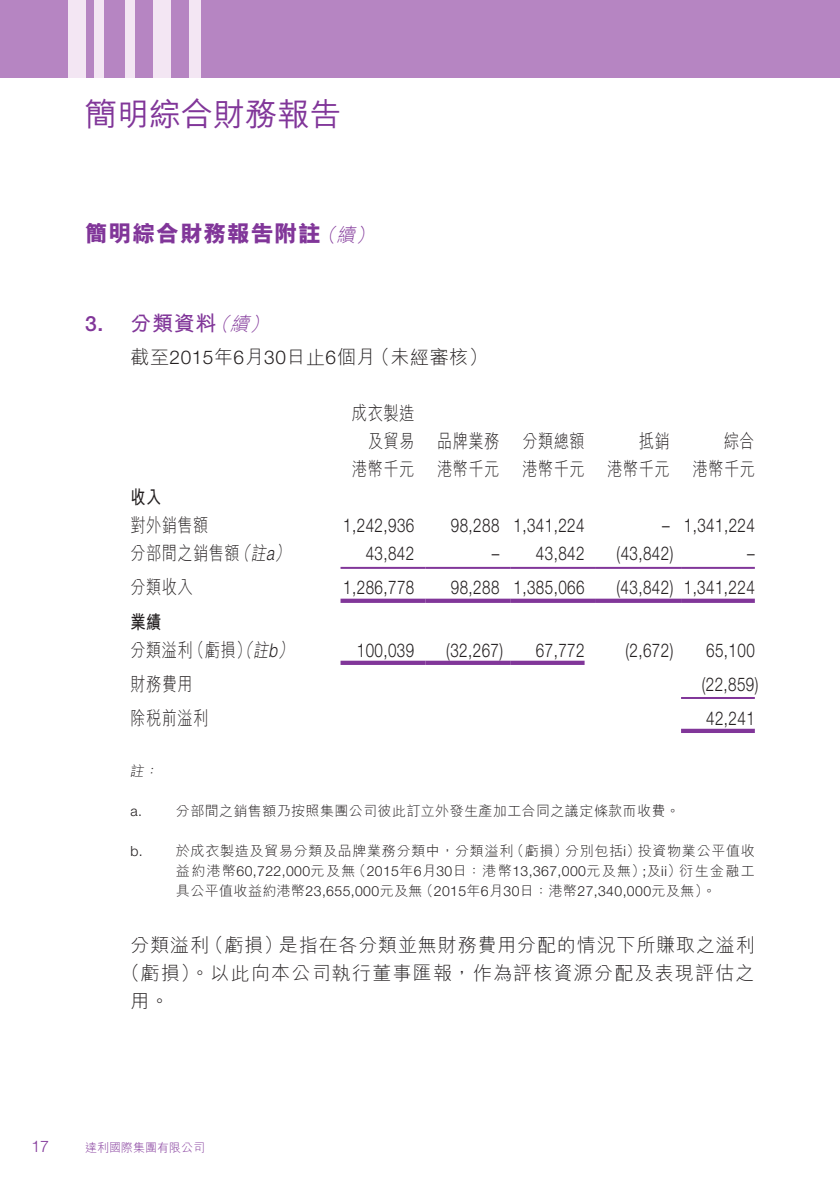
<style>
.page{position:relative;width:840px;height:1191px;background:#fff}
.page>*{position:absolute;margin:0;border:0;box-sizing:border-box;transform-origin:0 0}
.t1{font:500 32px "M Hei HK";color:#813699}
.t2{font:800 23px "M Hei HK";letter-spacing:.03em;color:#813699}
.t3{font:700 21px "M Hei HK";color:#813699}
.t4{font:500 21px "Helvetica Neue LT Std";color:#813699}
.t5{font:300 19px "Helvetica Neue LT Std";letter-spacing:.03em;color:#231f20;scale:.8 1}
.t6{font:300 19px "M Hei HK";letter-spacing:.03em;color:#231f20;scale:.8 1}
.t7{font:300 19px "M Hei HK";letter-spacing:.03em;color:#231f20}
.t8{font:300 19px "M Hei HK";letter-spacing:.065em;color:#231f20}
.t9{font:italic 300 19px "M Hei HK";color:#231f20;scale:.8 1}
.t10{font:italic 300 19px "M Hei HK";color:#813699}
.t11{font:700 19px "M Hei HK";color:#231f20;scale:.8 1}
.t12{font:300 16px "Helvetica Neue LT Std";color:#813699}
.t13{font:300 14px "Helvetica Neue LT Std";letter-spacing:.03em;color:#231f20}
.t14{font:300 14px "M Hei HK";letter-spacing:.03em;color:#231f20}
.t15{font:300 14px "M Hei HK";letter-spacing:.05em;color:#231f20}
.t16{font:italic 300 14px "M Hei HK";color:#231f20}
.t17{font:300 12px "M Hei HK";color:#813699}
.s1{font-family:"Helvetica Neue LT Std"}
.s2{font-style:italic}
.s3{font-family:"M Hei HK"}
</style>
<div class="page">
<div style="left:0;top:0;width:839px;height:77px;background:#b685c2"></div>
<div style="left:153px;top:0;width:17px;height:77px;background:#f3e6f3"></div>
<div style="left:94px;top:0;width:10px;height:77px;background:#f3e6f3"></div>
<div style="left:125px;top:0;width:9px;height:77px;background:#f3e6f3"></div>
<div style="left:68px;top:0;width:17px;height:77px;background:#f3e6f3"></div>
<div style="left:189px;top:0;width:11px;height:77px;background:#f3e6f3"></div>
<hr style="left:340px;top:567px;width:85px;height:2px;background:#813699">
<hr style="left:425px;top:567px;width:85px;height:2px;background:#813699">
<hr style="left:510px;top:567px;width:85px;height:2px;background:#813699">
<hr style="left:595px;top:567px;width:85px;height:2px;background:#813699">
<hr style="left:680px;top:567px;width:74px;height:2px;background:#813699">
<div style="left:340px;top:598px;width:85px;height:5px;background:#813699"></div>
<div style="left:425px;top:598px;width:85px;height:5px;background:#813699"></div>
<div style="left:510px;top:598px;width:85px;height:5px;background:#813699"></div>
<div style="left:595px;top:598px;width:85px;height:5px;background:#813699"></div>
<div style="left:680px;top:598px;width:74px;height:5px;background:#813699"></div>
<div style="left:340px;top:660px;width:85px;height:5px;background:#813699"></div>
<div style="left:425px;top:660px;width:85px;height:5px;background:#813699"></div>
<div style="left:510px;top:660px;width:74px;height:5px;background:#813699"></div>
<hr style="left:680px;top:697px;width:74px;height:2px;background:#813699">
<div style="left:680px;top:728px;width:74px;height:5px;background:#813699"></div>
<h1 class="t1" style="left:85px;top:91px;width:257px">簡明綜合財務報告</h1>
<p class="t2" style="left:85px;top:218px;width:237px">簡明綜合財務報告附註</p>
<p class="t10" style="left:336px;top:221px;width:25px">續</p>
<p class="t10" style="left:317px;top:221px;width:25px">（</p>
<p class="t10" style="left:355px;top:221px;width:25px">(</p>
<p class="t4" style="left:85px;top:311px;width:20px">3.</p>
<p class="t3" style="left:130px;top:308px;width:87px">分類資料</p>
<p class="t10" style="left:230px;top:310px;width:27px">續</p>
<p class="t10" style="left:210px;top:310px;width:27px">（</p>
<p class="t10" style="left:249px;top:310px;width:27px">(</p>
<p class="t7" style="left:371px;top:344px;width:118px">（未經審核(</p>
<p class="t7" style="left:130px;top:344px;width:246px">截至<span class="s1">2015</span>年 月<span class="s1">6 30</span>日止<span class="s1">6</span>個月</p>
<p class="t6" style="left:352px;top:400px;width:79px">成衣製造</p>
<p class="t6" style="left:367px;top:428px;width:60px">及貿易</p>
<p class="t6" style="left:437px;top:428px;width:79px">品牌業務</p>
<p class="t6" style="left:522px;top:428px;width:79px">分類總額</p>
<p class="t6" style="left:638px;top:428px;width:40px">抵銷</p>
<p class="t6" style="left:723px;top:428px;width:40px">綜合</p>
<p class="t6" style="left:352px;top:456px;width:79px">港幣千元</p>
<p class="t6" style="left:437px;top:456px;width:79px">港幣千元</p>
<p class="t6" style="left:522px;top:456px;width:79px">港幣千元</p>
<p class="t6" style="left:607px;top:456px;width:79px">港幣千元</p>
<p class="t6" style="left:692px;top:456px;width:79px">港幣千元</p>
<p class="t11" style="left:130px;top:483px;width:40px">收入</p>
<p class="t6" style="left:130px;top:512px;width:99px">對外銷售額</p>
<p class="t5" style="left:343px;top:514px;width:90px">1,242,936</p>
<p class="t5" style="left:450px;top:514px;width:62px">98,288</p>
<p class="t5" style="left:513px;top:514px;width:90px">1,341,224</p>
<p class="t5" style="left:661px;top:514px;width:11px">–</p>
<p class="t5" style="left:683px;top:514px;width:90px">1,341,224</p>
<p class="t9" style="left:235px;top:540px;width:26px">（</p>
<p class="t9" style="left:274px;top:540px;width:26px">(</p>
<p class="t6" style="left:130px;top:540px;width:138px">分部間之銷售額</p>
<p class="t9" style="left:250px;top:540px;width:36px">註<span class="s1">a</span></p>
<p class="t5" style="left:365px;top:542px;width:62px">43,842</p>
<p class="t5" style="left:491px;top:542px;width:11px">–</p>
<p class="t5" style="left:535px;top:542px;width:62px">43,842</p>
<p class="t5" style="left:616px;top:542px;width:72px">)43,842(</p>
<p class="t5" style="left:746px;top:542px;width:11px">–</p>
<p class="t6" style="left:130px;top:574px;width:79px">分類收入</p>
<p class="t11" style="left:130px;top:607px;width:40px">業績</p>
<p class="t5" style="left:343px;top:576px;width:90px">1,286,778</p>
<p class="t5" style="left:450px;top:576px;width:62px">98,288</p>
<p class="t5" style="left:513px;top:576px;width:90px">1,385,066</p>
<p class="t5" style="left:616px;top:576px;width:72px">)43,842(</p>
<p class="t5" style="left:683px;top:576px;width:90px">1,341,224</p>
<p class="t6" style="left:189px;top:636px;width:86px">（虧損）<span class="s2">（</span></p>
<p class="t9" style="left:277px;top:636px;width:26px">(</p>
<p class="t6" style="left:130px;top:636px;width:79px">分類溢利</p>
<p class="t9" style="left:253px;top:636px;width:37px">註<span class="s1">b</span></p>
<p class="t5" style="left:356px;top:638px;width:73px">100,039</p>
<p class="t5" style="left:446px;top:638px;width:72px">)32,267(</p>
<p class="t5" style="left:535px;top:638px;width:62px">67,772</p>
<p class="t5" style="left:625px;top:638px;width:61px">)2,672(</p>
<p class="t5" style="left:705px;top:638px;width:62px">65,100</p>
<p class="t6" style="left:130px;top:670px;width:79px">財務費用</p>
<p class="t5" style="left:701px;top:672px;width:72px">)22,859(</p>
<p class="t6" style="left:130px;top:704px;width:99px">除稅前溢利</p>
<p class="t5" style="left:705px;top:706px;width:62px">42,241</p>
<p class="t16" style="left:129px;top:761px;width:19px">註</p>
<p class="t16" style="left:144px;top:761px;width:19px">：</p>
<p class="t13" style="left:130px;top:802px;width:13px">.a</p>
<p class="t14" style="left:176px;top:801px;width:505px">分部間之銷售額乃按照集團公司彼此訂立外發生產加工合同之議定條款而收費。</p>
<p class="t13" style="left:130px;top:842px;width:14px">b.</p>
<p class="t14" style="left:510px;top:841px;width:59px">（虧損）</p>
<p class="t14" style="left:564px;top:841px;width:77px">分別包括<span class="s1">i</span>）</p>
<p class="t15" style="left:637px;top:841px;width:118px">投資物業公平值收</p>
<p class="t15" style="left:176px;top:841px;width:339px">於成衣製造及貿易分類及品牌業務分類中，分類溢利</p>
<p class="t13" style="left:352px;top:862px;width:330px"><span class="s3">（</span>2015<span class="s3">年 月</span>6 30<span class="s3">日：港幣</span>13,367,000<span class="s3">元及無）</span>;<span class="s3">及</span>ii<span class="s3">）</span></p>
<p class="t13" style="left:176px;top:862px;width:181px"><span class="s3">益約港幣</span>60,722,000<span class="s3">元及無</span></p>
<p class="t14" style="left:679px;top:861px;width:77px">衍生金融工</p>
<p class="t13" style="left:419px;top:882px;width:298px"><span class="s3">（</span>2015<span class="s3">年 月</span>6 30<span class="s3">日：港幣</span>27,340,000<span class="s3">元及無。(</span></p>
<p class="t14" style="left:176px;top:881px;width:248px">具公平值收益約港幣<span class="s1">23,655,000</span>元及無</p>
<p class="t7" style="left:279px;top:932px;width:477px">是指在各分類並無財務費用分配的情況下所賺取之溢利</p>
<p class="t7" style="left:205px;top:932px;width:79px">（虧損）</p>
<p class="t7" style="left:130px;top:932px;width:80px">分類溢利</p>
<p class="t8" style="left:121px;top:960px;width:634px">（虧損）。以此向本公司執行董事匯報，作為評核資源分配及表現評估之</p>
<p class="t7" style="left:130px;top:988px;width:40px">用。</p>
<p class="t12" style="left:31px;top:1136px;width:19px">17</p>
<p class="t17" style="left:85px;top:1139px;width:121px">達利國際集團有限公司</p>
</div>
